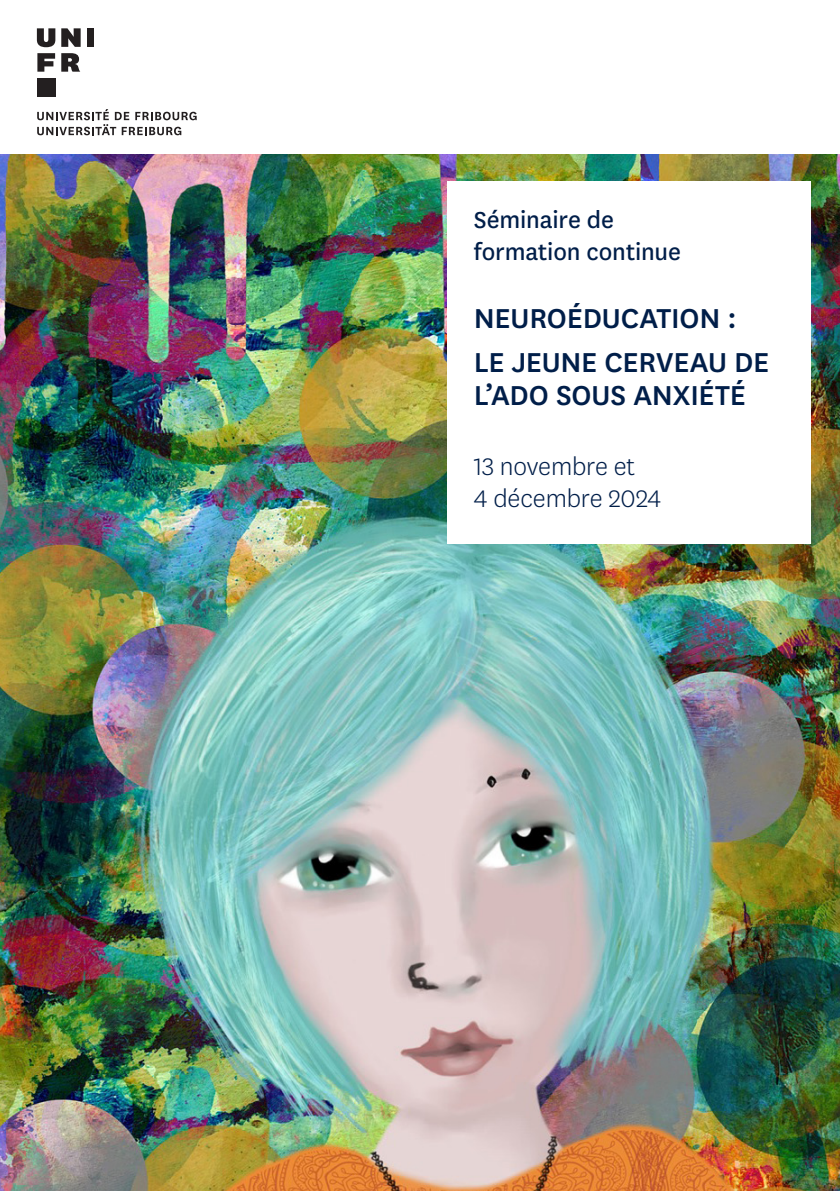
<style>
.page{position:relative;width:840px;height:1191px;background:#fff}
.page>*{position:absolute;margin:0;border:0;box-sizing:border-box;transform-origin:0 0}
.Titre_formation{font:500 32px/33.6px "National Uni Fr";letter-spacing:-.005em;color:#001e49}
.Titre_formation-2{font:300 28px/31.6px "National Uni Fr";letter-spacing:-.005em;color:#001e49}
.Titre_formation-3{font:27px/31.6px "National Uni Fr";letter-spacing:-.005em;color:#001e49}
</style>
<div class="page">
<img style="left:0;top:154px;width:839px;height:1037px">
<svg style="left:37px;top:109px;width:159px;height:26px"></svg>
<svg style="left:37px;top:28px;width:18px;height:19px"></svg>
<svg style="left:61px;top:28px;width:20px;height:19px"></svg>
<div style="left:87px;top:28px;width:7px;height:19px;background:#231f20"></div>
<svg style="left:37px;top:53px;width:18px;height:19px"></svg>
<div style="left:37px;top:78px;width:18px;height:18px;background:#231f20"></div>
<svg style="left:61px;top:53px;width:19px;height:19px"></svg>
<div style="left:446px;top:181px;width:363px;height:363px;background:#fff"></div>
<p class="Titre_formation-3" style="left:473px;top:202px;width:208px">Séminaire de formation continue</p>
<p class="Titre_formation" style="left:473px;top:300px;width:264px">NEUROÉDUCATION :</p>
<p class="Titre_formation" style="left:473px;top:343px;width:297px">LE JEUNE CERVEAU DE<br>L’ADO SOUS ANXIÉTÉ</p>
<p class="Titre_formation-2" style="left:473px;top:450px;width:188px">13 novembre et<br>4 décembre 2024</p>
</div>
